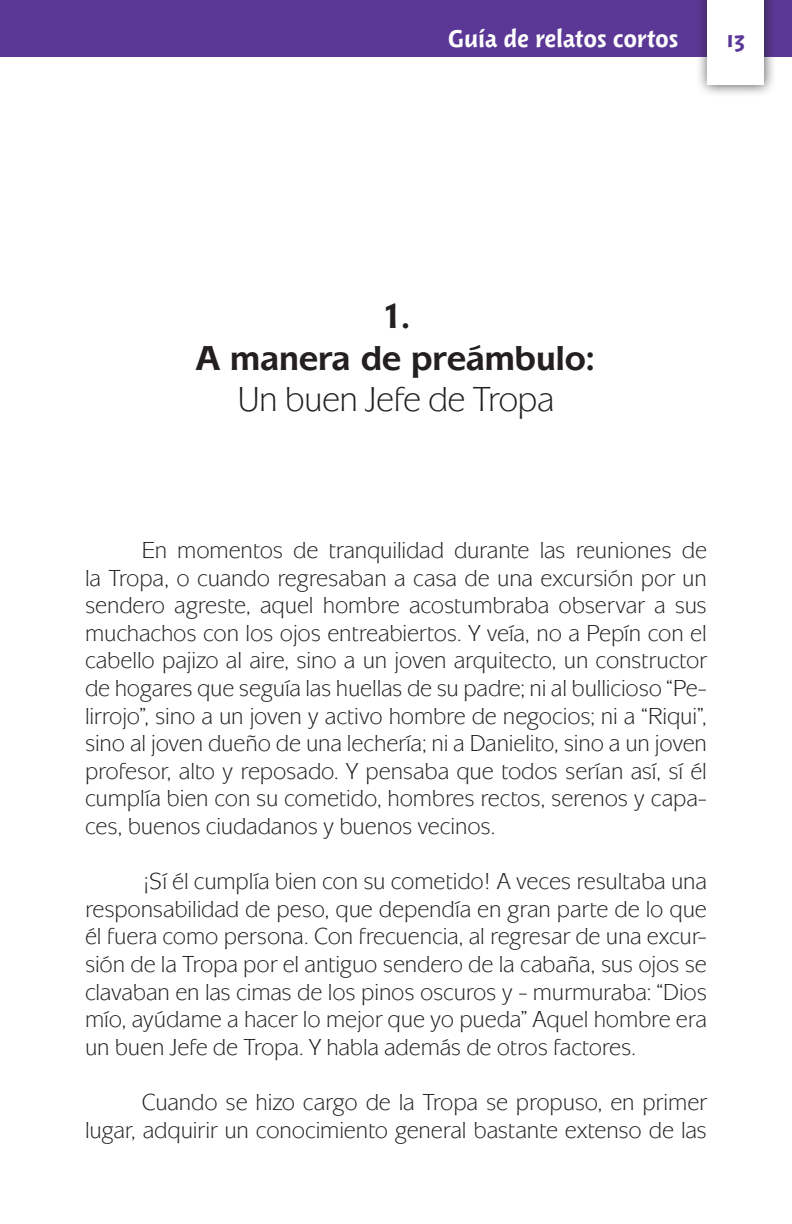
<style>
.page{position:relative;width:792px;height:1224px;background:#fff}
.page>*{position:absolute;margin:0;border:0;box-sizing:border-box;transform-origin:0 0}
.Relatos_Titulos{font:700 36px/41.4px "Mixage ITC Std";color:#231f20;text-align:center}
.t1{font:600 28px "Woodland ITC Std";letter-spacing:-.005em;color:#fff}
.Relatos_Textos{font:600 26px "Woodland ITC Std";color:#5b3896}
.Relatos_Textos-2{font:24px/27.6px "Mixage ITC Std";letter-spacing:-.005em;color:#231f20;text-align:justify}
.s1{font-weight:400}
</style>
<div class="page">
<div style="left:0;top:0;width:792px;height:57px;background:#5b3896"></div>
<div style="left:696px;top:0;width:80px;height:97px;background:#231f20;opacity:.75"></div>
<div style="left:708px;top:0;width:56px;height:85px;background:#fff"></div>
<p class="t1" style="left:448px;top:24px;width:232px">Guía de relatos cortos</p>
<p class="Relatos_Textos" style="left:726px;top:25px;width:20px">13</p>
<p class="Relatos_Titulos" style="left:196px;top:296px;width:401px">1.<br>A manera de preámbulo:<br><span class="s1">Un buen Jefe de Tropa</span></p>
<p class="Relatos_Textos-2" style="left:85px;top:536px;width:624px;text-indent:57px">En momentos de tranquilidad durante las reuniones de la Tropa, o cuando regresaban a casa de una excursión por un sendero agreste, aquel hombre acostumbraba observar a sus muchachos con los ojos entreabiertos. Y veía, no a Pepín con el cabello pajizo al aire, sino a un joven arquitecto, un constructor de hogares que seguía las huellas de su padre; ni al bullicioso “Pe&shy;lirrojo”, sino a un joven y activo hombre de negocios; ni a “Riqui”, sino al joven dueño de una lechería; ni a Danielito, sino a un joven profesor, alto y reposado. Y pensaba que todos serían así, sí él cumplía bien con su cometido, hombres rectos, serenos y capa&shy;ces, buenos ciudadanos y buenos vecinos.</p>
<p class="Relatos_Textos-2" style="left:85px;top:867px;width:623px;text-indent:57px">¡Sí él cumplía bien con su cometido! A veces resultaba una responsabilidad de peso, que dependía en gran parte de lo que él fuera como persona. Con frecuencia, al regresar de una excur&shy;sión de la Tropa por el antiguo sendero de la cabaña, sus ojos se clavaban en las cimas de los pinos oscuros y - murmuraba: “Dios mío, ayúdame a hacer lo mejor que yo pueda” Aquel hombre era un buen Jefe de Tropa. Y habla además de otros factores.</p>
<p class="Relatos_Textos-2" style="left:85px;top:1088px;width:623px;text-align:right">Cuando se hizo cargo de la Tropa se propuso, en primer lugar, adquirir un conocimiento general bastante extenso de las</p>
</div>
